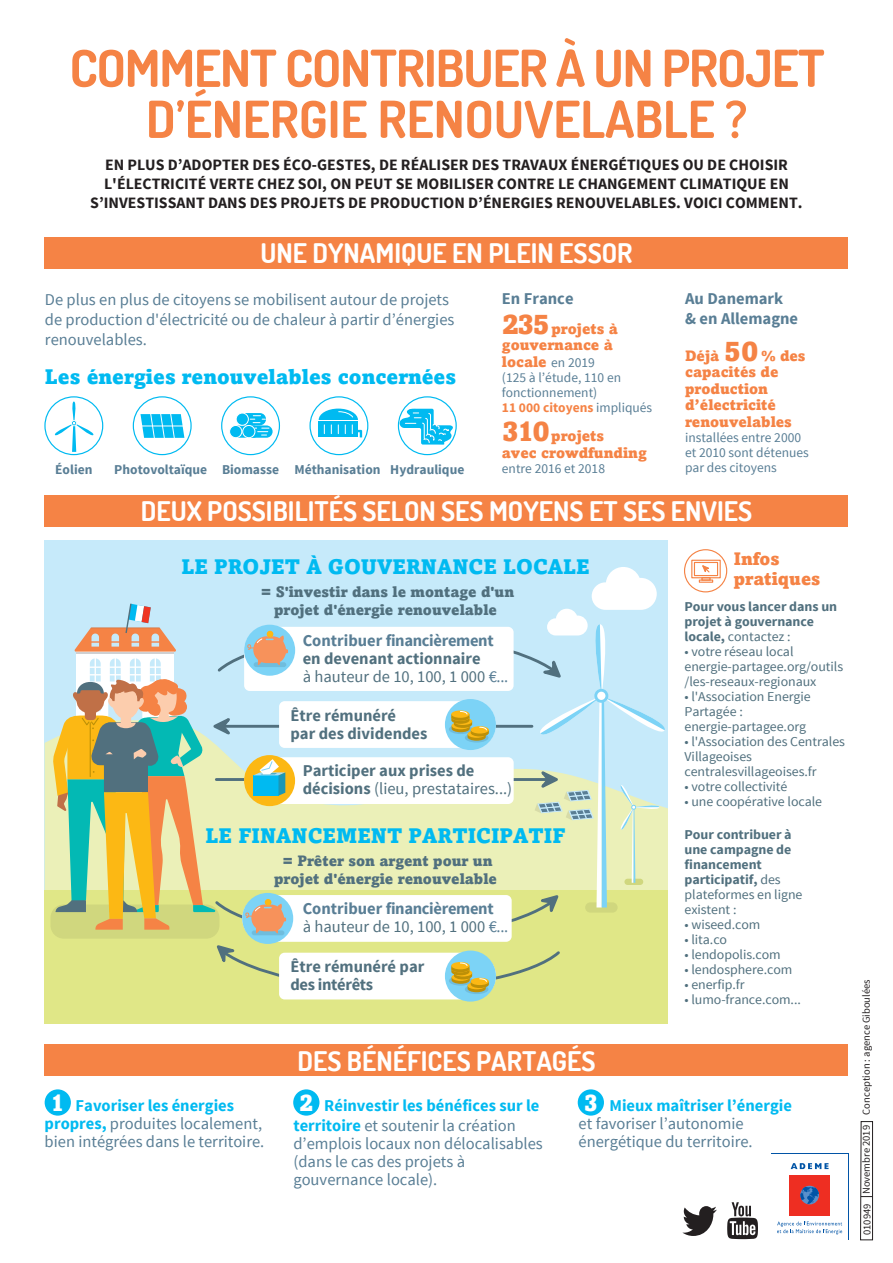
<style>
.page{position:relative;width:893px;height:1263px;background:#fff}
.page>*{position:absolute;margin:0;border:0;box-sizing:border-box;transform-origin:0 0}
.t1{font:700 51px/51px "Dosis";letter-spacing:-.02em;color:#f58345;text-align:center}
.t2{font:700 27px "Dosis";color:#fff}
.t3{font:900 24.15px "Amasis MT Std";color:#fff}
.t4{font:900 21px "Amasis MT Std";color:#00baf1}
.t5{font:900 18px/19.5px "Amasis MT Std";color:#f58345}
.t6{font:16.5px/18px "Source Sans Pro";color:#597e95}
.t7{font:700 16.5px/18px "Source Sans Pro";color:#51707e}
.t8{font:700 16.5px/19.8px "Source Sans Pro";color:#00baf1}
.t9{font:700 16.5px/18px "Source Sans Pro";letter-spacing:-.02em;color:#597e95}
.t10{font:700 16.5px/19.8px "Source Sans Pro";color:#597e95}
.t11{font:700 15.75px/18.9px "Source Sans Pro";color:#231f20;text-align:center}
.t12{font:900 15px/16.5px "Amasis MT Std";color:#f58345}
.t13{font:900 15px/18px "Amasis MT Std";color:#51707e;text-align:center}
.t14{font:13.5px/15px "Source Sans Pro";letter-spacing:-.005em;color:#51707e}
.t15{font:700 13.5px/15px "Source Sans Pro";letter-spacing:-.005em;color:#51707e}
.t16{font:13.5px/15px "Source Sans Pro";color:#597e95}
.t17{font:700 13.5px "Source Sans Pro";color:#597e95}
.t18{font:10.5px "Source Sans Pro";color:#231f20}
.s1{font-size:28.5px}
.s2{font-family:"Source Sans Pro";font-weight:400;font-size:13.5px;color:#597e95}
.s3{font-weight:700;color:#f58345}
.s4{font-size:14.25px}
.s5{font-weight:400}
.s6{font-weight:400;color:#597e95}
.s7{font-weight:400;color:#51707e}
.s8{font-weight:700;color:#00baf1}
</style>
<div class="page">
<div style="left:45px;top:541px;width:803px;height:410px;background:#c6eafa"></div>
<div style="left:45px;top:237px;width:803px;height:32px;background:#f58345"></div>
<div style="left:45px;top:891px;width:803px;height:133px;background:#e0e787"></div>
<div style="left:789px;top:1175px;width:41px;height:41px;background:#ee2e22"></div>
<svg style="left:800px;top:1186px;width:19px;height:18px"></svg>
<svg style="left:791px;top:1163px;width:38px;height:6px"></svg>
<svg style="left:777px;top:1221px;width:65px;height:13px"></svg>
<svg style="left:860px;top:1121px;width:13px;height:119px"></svg>
<svg style="left:682px;top:1206px;width:35px;height:30px"></svg>
<svg style="left:727px;top:1202px;width:31px;height:37px"></svg>
<div style="left:45px;top:1089px;width:26px;height:26px;background:#00baf1;border-radius:50%"></div>
<div style="left:293px;top:1089px;width:26px;height:26px;background:#00baf1;border-radius:50%"></div>
<div style="left:578px;top:1089px;width:26px;height:26px;background:#00baf1;border-radius:50%"></div>
<div style="left:668px;top:537px;width:180px;height:492px;background:#fff"></div>
<div style="left:45px;top:1044px;width:803px;height:32px;background:#f58345"></div>
<div style="left:45px;top:495px;width:803px;height:32px;background:#f58345"></div>
<div style="left:44px;top:396px;width:59px;height:59px;border:1px solid #00baf1;border-radius:50%"></div>
<svg style="left:53px;top:401px;width:42px;height:51px"></svg>
<div style="left:133px;top:396px;width:59px;height:59px;border:1px solid #00baf1;border-radius:50%"></div>
<svg style="left:140px;top:414px;width:44px;height:24px"></svg>
<div style="left:309px;top:396px;width:59px;height:59px;border:1px solid #00baf1;border-radius:50%"></div>
<svg style="left:319px;top:409px;width:43px;height:28px"></svg>
<div style="left:398px;top:396px;width:59px;height:59px;border:1px solid #00baf1;border-radius:50%"></div>
<svg style="left:399px;top:409px;width:54px;height:36px"></svg>
<div style="left:221px;top:396px;width:59px;height:59px;border:1px solid #00baf1;border-radius:50%"></div>
<div style="left:230px;top:425px;width:12px;height:13px;background:#00baf1;border-radius:50%"></div>
<div style="left:229px;top:425px;width:13px;height:13px;border:1px solid #fff;border-radius:50%"></div>
<svg style="left:236px;top:413px;width:37px;height:25px"></svg>
<div style="left:684px;top:549px;width:43px;height:43px;border:1px solid #f58345;border-radius:50%"></div>
<div style="left:691px;top:560px;width:30px;height:18px;border:1px solid #f58345"></div>
<div style="left:694px;top:562px;width:24px;height:14px;border:1px solid #f58345"></div>
<div style="left:701px;top:577px;width:10px;height:4px;border:1px solid #f58345"></div>
<div style="left:699px;top:579px;width:14px;height:4px;border:1px solid #f58345"></div>
<svg style="left:700px;top:563px;width:12px;height:12px"></svg>
<svg style="left:45px;top:567px;width:623px;height:432px"></svg>
<h1 class="t1" style="left:70px;top:42px;width:757px">COMMENT CONTRIBUER À UN PROJET<br>D’ÉNERGIE RENOUVELABLE ?</h1>
<p class="t11" style="left:90px;top:156px;width:714px">EN PLUS D’ADOPTER DES ÉCO-GESTES, DE RÉALISER DES TRAVAUX ÉNERGÉTIQUES OU DE CHOISIR<br>L'ÉLECTRICITÉ VERTE CHEZ SOI, ON PEUT SE MOBILISER CONTRE LE CHANGEMENT CLIMATIQUE EN<br>S’INVESTISSANT DANS DES PROJETS DE PRODUCTION D’ÉNERGIES RENOUVELABLES. VOICI COMMENT.</p>
<h2 class="t2" style="left:260px;top:236px;width:374px">UNE DYNAMIQUE EN PLEIN ESSOR</h2>
<p class="t6" style="left:45px;top:290px;width:411px;line-height:19.8px">De plus en plus de citoyens se mobilisent autour de projets de production d'électricité ou de chaleur à partir d’énergies renouvelables.</p>
<p class="t4" style="left:45px;top:364px;width:413px">Les énergies renouvelables concernées</p>
<p class="t17" style="left:55px;top:461px;width:39px">Éolien</p>
<p class="t17" style="left:114px;top:461px;width:352px">Photovoltaïque Biomasse Méthanisation Hydraulique</p>
<p class="t10" style="left:502px;top:289px;width:73px">En France</p>
<p class="t10" style="left:685px;top:289px;width:115px">Au Danemark &amp; en Allemagne</p>
<p class="t12" style="left:502px;top:320px;width:117px"><span class="s1">235</span>projets à gouvernance à locale <span class="s2">en 2019</span></p>
<p class="t16" style="left:502px;top:370px;width:152px">(125 à l’étude, 110 en fonctionnement)<br><span class="s3">11 000 citoyens</span> impliqués</p>
<p class="t12" style="left:502px;top:427px;width:146px"><span class="s1">310</span>projets<br>avec crowdfunding</p>
<p class="t16" style="left:502px;top:461px;width:105px">entre 2016 et 2018</p>
<p class="t12" style="left:685px;top:347px;width:122px">Déjà <span class="s1">50</span> <span class="s4">%</span> des capacités de production d’électricité renouvelables</p>
<p class="t16" style="left:685px;top:430px;width:125px">installées entre 2000 et 2010 sont détenues par des citoyens</p>
<h2 class="t2" style="left:141px;top:493px;width:613px">DEUX POSSIBILITÉS SELON SES MOYENS ET SES ENVIES</h2>
<p class="t4" style="left:181px;top:553px;width:410px">LE PROJET À GOUVERNANCE LOCALE</p>
<p class="t13" style="left:261px;top:582px;width:255px">= S'investir dans le montage d'un projet d'énergie renouvelable</p>
<p class="t9" style="left:303px;top:632px;width:192px">Contribuer financièrement</p>
<p class="t7" style="left:303px;top:650px;width:207px">en devenant actionnaire<br><span class="s5">à hauteur de 10, 100, 1 000</span> <span class="s6">€...</span></p>
<p class="t7" style="left:291px;top:707px;width:138px">Être rémunéré<br>par des dividendes</p>
<p class="t7" style="left:303px;top:762px;width:211px">Participer aux prises de décisions <span class="s5">(lieu, prestataires...)</span></p>
<p class="t4" style="left:206px;top:823px;width:361px">LE FINANCEMENT PARTICIPATIF</p>
<p class="t13" style="left:274px;top:852px;width:224px">= Prêter son argent pour un projet d'énergie renouvelable</p>
<p class="t9" style="left:303px;top:900px;width:207px">Contribuer financièrement<br><span class="s7">à hauteur de 10, 100, 1 000</span> <span class="s5">€...</span></p>
<p class="t7" style="left:291px;top:958px;width:135px">Être rémunéré par des intérêts</p>
<h2 class="t2" style="left:297px;top:1043px;width:299px">DES BÉNÉFICES PARTAGÉS</h2>
<p class="t5" style="left:734px;top:549px;width:88px">Infos pratiques</p>
<p class="t15" style="left:685px;top:599px;width:154px">Pour vous lancer dans un projet à gouvernance locale, <span class="s5">contactez :</span></p>
<p class="t14" style="left:685px;top:644px;width:160px">• votre réseau local energie-partagee.org/outils /les-reseaux-regionaux</p>
<p class="t14" style="left:685px;top:689px;width:128px">• l'Association Energie<br>Partagée : energie-partagee.org</p>
<p class="t14" style="left:685px;top:734px;width:162px">• l'Association des Centrales<br>Villageoises centralesvillageoises.fr</p>
<p class="t14" style="left:685px;top:779px;width:104px">• votre collectivité</p>
<p class="t14" style="left:685px;top:794px;width:139px">• une coopérative locale</p>
<p class="t15" style="left:685px;top:827px;width:119px">Pour contribuer à une campagne de financement participatif, <span class="s5">des plateformes en ligne existent :</span></p>
<p class="t14" style="left:685px;top:917px;width:77px">• wiseed.com</p>
<p class="t14" style="left:685px;top:932px;width:44px">• lita.co</p>
<p class="t14" style="left:685px;top:947px;width:98px">• lendopolis.com</p>
<p class="t14" style="left:685px;top:962px;width:109px">• lendosphere.com</p>
<p class="t14" style="left:685px;top:977px;width:62px">• enerfip.fr</p>
<p class="t14" style="left:685px;top:992px;width:118px">• lumo-france.com...</p>
<h3 class="t3" style="left:51px;top:1087px;width:16px">1</h3>
<h3 class="t3" style="left:299px;top:1087px;width:16px">2</h3>
<h3 class="t3" style="left:584px;top:1087px;width:16px">3</h3>
<p class="t6" style="left:45px;top:1097px;width:221px;text-align:center"><span class="s8">Favoriser les énergies propres,</span> produites localement, bien intégrées dans le territoire.</p>
<p class="t8" style="left:293px;top:1096px;width:248px;text-indent:31px">Réinvestir les bénéfices sur le territoire <span class="s6">et soutenir la création</span></p>
<p class="t6" style="left:293px;top:1135px;width:251px">d’emplois locaux non délocalisables (dans le cas des projets à gouvernance locale).</p>
<p class="t8" style="left:609px;top:1096px;width:184px">Mieux maîtriser l’énergie</p>
<p class="t6" style="left:579px;top:1115px;width:176px">et favoriser l’autonomie énergétique du territoire.</p>
<p class="t18" style="left:860px;top:1235px;width:257px;rotate:-90deg">010949 Novembre 2019 Conception : agence Giboulées</p>
</div>
